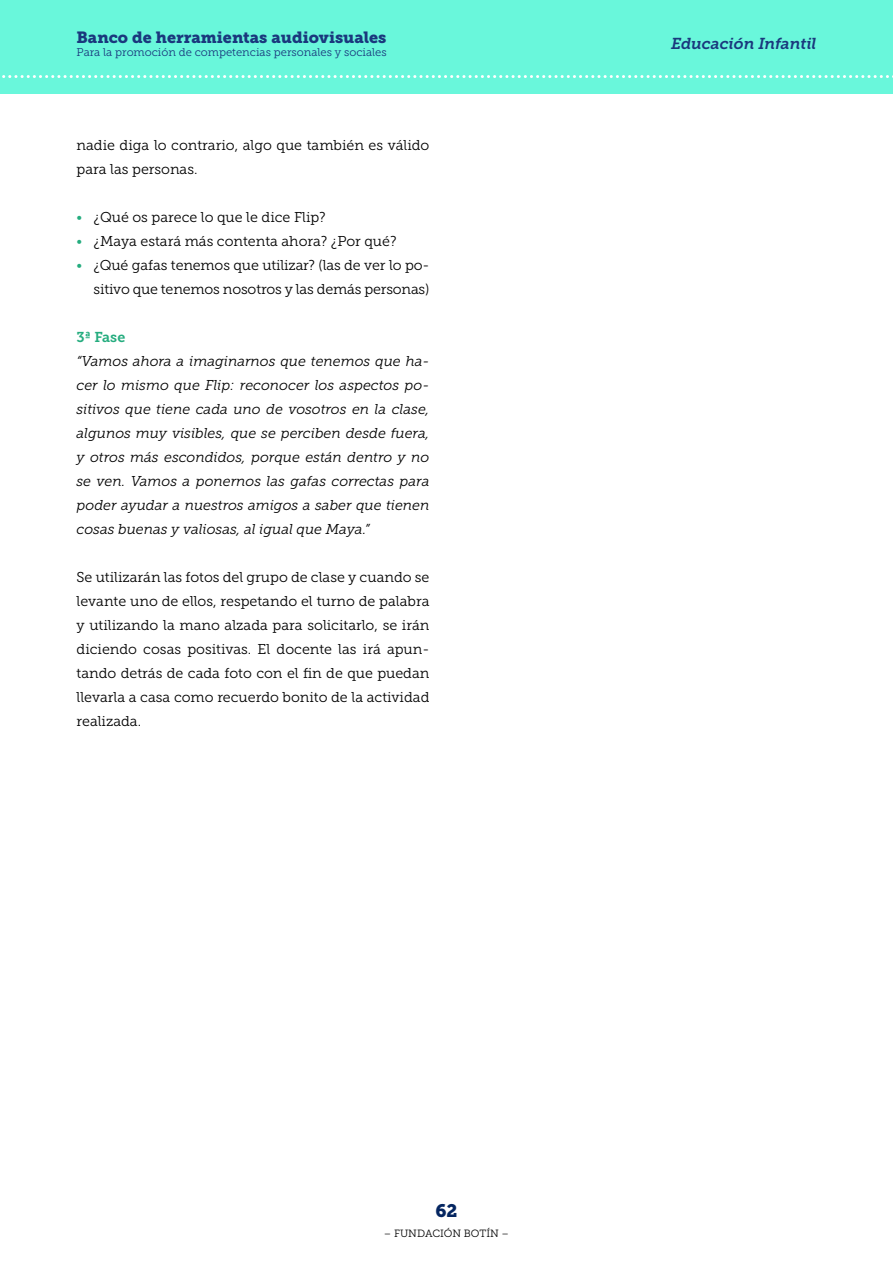
<style>
.page{position:relative;width:893px;height:1263px;background:#fff}
.page>*{position:absolute;margin:0;border:0;box-sizing:border-box;transform-origin:0 0}
.t1{font:18px "Museo Slab 900";color:#052661}
.t2{font:16.2px "Museo Slab 900";color:#1a387d}
.t3{font:italic 15.75px "Museo Slab 700";letter-spacing:-.005em;color:#1a387d}
.t4{font:14.25px/24px "Museo Slab 300";letter-spacing:-.005em;color:#000}
.t5{font:italic 14.25px/24px "Museo Slab 300";color:#000;text-align:justify}
.t6{font:14.25px "Museo Slab 700";color:#24ac7e}
.t7{font:11.25px "Museo Slab 300";color:#1a387d}
.t8{font:10.5px "Museo Slab 300";color:#000}
.s1{color:#24ac7e}
</style>
<div class="page">
<div style="left:0;top:0;width:893px;height:94px;background:#69f7db"></div>
<svg style="left:2px;top:75px;width:891px;height:3px"></svg>
<p class="t2" style="left:77px;top:28px;width:311px">Banco de herramientas audiovisuales</p>
<p class="t7" style="left:77px;top:46px;width:312px">Para la promoción de competencias personales y sociales</p>
<p class="t4" style="left:77px;top:133px;width:354px">nadie diga lo contrario, algo que también es válido para las personas.</p>
<p class="t4" style="left:77px;top:205px;width:251px"><span class="s1">•</span> ¿Qué os parece lo que le dice Flip?</p>
<p class="t4" style="left:77px;top:229px;width:321px"><span class="s1">•</span> ¿Maya estará más contenta ahora? ¿Por qué?</p>
<p class="t4" style="left:77px;top:253px;width:354px;text-align:right"><span class="s1">•</span> ¿Qué gafas tenemos que utilizar? (las de ver lo po&shy;sitivo que tenemos nosotros y las demás personas)</p>
<p class="t6" style="left:77px;top:329px;width:50px">3ª Fase</p>
<p class="t5" style="left:77px;top:349px;width:354px">“Vamos ahora a imaginarnos que tenemos que ha&shy;cer lo mismo que Flip: reconocer los aspectos po&shy;sitivos que tiene cada uno de vosotros en la clase, algunos muy visibles, que se perciben desde fuera, y otros más escondidos, porque están dentro y no se ven. Vamos a ponernos las gafas correctas para poder ayudar a nuestros amigos a saber que tienen cosas buenas y valiosas, al igual que Maya.”</p>
<p class="t4" style="left:77px;top:565px;width:354px;text-align:justify">Se utilizarán las fotos del grupo de clase y cuando se levante uno de ellos, respetando el turno de palabra y utilizando la mano alzada para solicitarlo, se irán diciendo cosas positivas. El docente las irá apun&shy;tando detrás de cada foto con el fin de que puedan llevarla a casa como recuerdo bonito de la actividad realizada.</p>
<p class="t3" style="left:671px;top:34px;width:147px">Educación Infantil</p>
<p class="t1" style="left:435px;top:1201px;width:24px">62</p>
<p class="t8" style="left:384px;top:1227px;width:127px">– FUNDACIÓN BOTÍN –</p>
</div>
